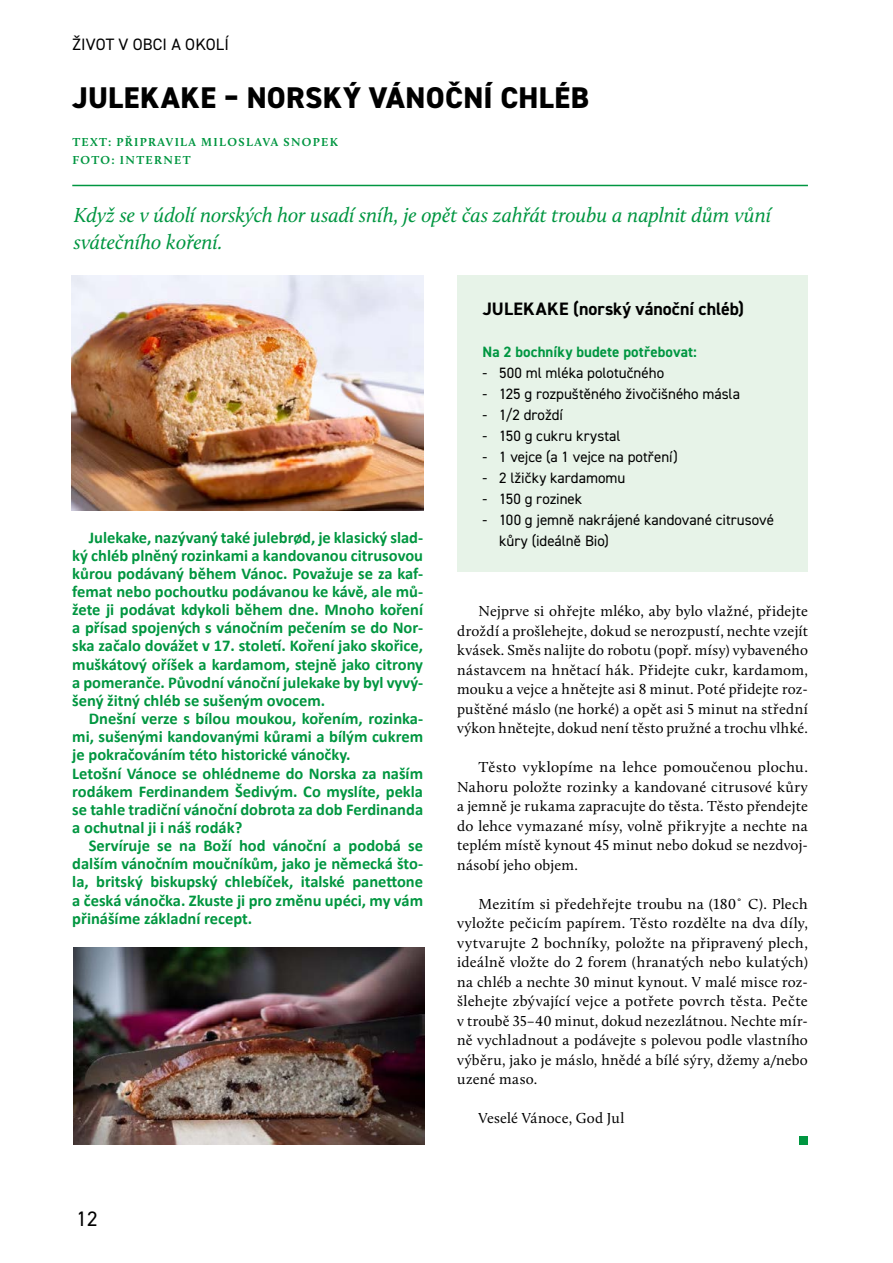
<style>
.page{position:relative;width:893px;height:1263px;background:#fff}
.page>*{position:absolute;margin:0;border:0;box-sizing:border-box;transform-origin:0 0}
.t1{font:800 30px "DIN2014";letter-spacing:.01em;color:#000}
.Perex{font:italic 21px/27px "Calluna";letter-spacing:-.005em;color:#009641}
.t2{font:21px "DIN2014";color:#000}
.Infobox_-_chleba{font:700 18px "DIN2014";letter-spacing:.005em;color:#000}
.Název_akce{font:700 16.5px/18.1px "Calibri";color:#009640;text-align:justify}
.Podnadpis{font:16.5px "DIN2014";letter-spacing:.01em;color:#000}
.chlebový_text{font:15px/19.5px "Calluna";letter-spacing:.01em;color:#000;text-align:justify}
.Infobox_-_chleba-2{font:15px/21px "DIN2014";color:#000}
.Infobox_-_chleba-3{font:700 15px "DIN2014";letter-spacing:.01em;color:#009641}
.Autor{font:700 12px "Calluna";letter-spacing:.115em;color:#009641}
</style>
<div class="page">
<hr style="left:72px;top:185px;width:736px;height:1px;background:#009641">
<div style="left:457px;top:276px;width:351px;height:296px;background:#e7f3e8"></div>
<div style="left:799px;top:1136px;width:9px;height:9px;background:#009641"></div>
<img style="left:72px;top:276px;width:351px;height:234px">
<img style="left:74px;top:947px;width:351px;height:198px">
<p class="Podnadpis" style="left:72px;top:34px;width:158px">ŽIVOT V OBCI A OKOLÍ</p>
<h3 class="t1" style="left:72px;top:78px;width:518px">JULEKAKE – NORSKÝ VÁNOČNÍ CHLÉB</h3>
<p class="Autor" style="left:72px;top:134px;width:267px">TEXT: PŘIPRAVILA MILOSLAVA SNOPEK</p>
<p class="Autor" style="left:72px;top:152px;width:120px">FOTO: INTERNET</p>
<p class="Perex" style="left:74px;top:201px;width:699px">Když se v údolí norských hor usadí sníh, je opět čas zahřát troubu a naplnit dům vůní svátečního koření.</p>
<p class="Název_akce" style="left:72px;top:528px;width:352px;text-indent:16px">Julekake, nazývaný také julebrød, je klasický slad&shy;ký chléb plněný rozinkami a kandovanou citrusovou kůrou podávaný během Vánoc. Považuje se za kaf&shy;femat nebo pochoutku podávanou ke kávě, ale mů&shy;žete ji podávat kdykoli během dne. Mnoho koření a přísad spojených s vánočním pečením se do Nor&shy;ska začalo dovážet v 17. století. Koření jako skořice, muškátový oříšek a kardamom, stejně jako citrony a pomeranče. Původní vánoční julekake by byl vyvý&shy;šený žitný chléb se sušeným ovocem.</p>
<p class="Název_akce" style="left:72px;top:709px;width:352px;text-indent:16px">Dnešní verze s bílou moukou, kořením, rozinka&shy;mi, sušenými kandovanými kůrami a bílým cukrem je pokračováním této historické vánočky.</p>
<p class="Název_akce" style="left:72px;top:764px;width:352px">Letošní Vánoce se ohlédneme do Norska za naším rodákem Ferdinandem Šedivým. Co myslíte, pekla se tahle tradiční vánoční dobrota za dob Ferdinanda a ochutnal ji i náš rodák?</p>
<p class="Název_akce" style="left:72px;top:836px;width:352px;text-indent:16px">Servíruje se na Boží hod vánoční a podobá se dalším vánočním moučníkům, jako je německá što&shy;la, britský biskupský chlebíček, italské panettone a česká vánočka. Zkuste ji pro změnu upéci, my vám přinášíme základní recept.</p>
<p class="Infobox_-_chleba" style="left:483px;top:297px;width:263px">JULEKAKE (norský vánoční chléb)</p>
<p class="Infobox_-_chleba-3" style="left:483px;top:342px;width:216px">Na 2 bochníky budete potřebovat:</p>
<p class="Infobox_-_chleba-2" style="left:483px;top:362px;width:183px">- 500 ml mléka polotučného</p>
<p class="Infobox_-_chleba-2" style="left:483px;top:383px;width:259px">- 125 g rozpuštěného živočišného másla</p>
<p class="Infobox_-_chleba-2" style="left:483px;top:404px;width:82px">- 1/2 droždí</p>
<p class="Infobox_-_chleba-2" style="left:483px;top:425px;width:140px">- 150 g cukru krystal</p>
<p class="Infobox_-_chleba-2" style="left:483px;top:446px;width:197px">- 1 vejce (a 1 vejce na potření)</p>
<p class="Infobox_-_chleba-2" style="left:483px;top:467px;width:144px">- 2 lžičky kardamomu</p>
<p class="Infobox_-_chleba-2" style="left:483px;top:488px;width:101px">- 150 g rozinek</p>
<p class="Infobox_-_chleba-2" style="left:499px;top:509px;width:276px;text-indent:-16px">- 100 g jemně nakrájené kandované citrusové kůry (ideálně Bio)</p>
<p class="chlebový_text" style="left:457px;top:601px;width:352px;text-indent:21px">Nejprve si ohřejte mléko, aby bylo vlažné, přidejte droždí a prošlehejte, dokud se nerozpustí, nechte vzejít kvásek. Směs nalijte do robotu (popř. mísy) vybaveného nástavcem na hnětací hák. Přidejte cukr, kardamom, mouku a vejce a hnětejte asi 8 minut. Poté přidejte roz&shy;puštěné máslo (ne horké) a opět asi 5 minut na střední výkon hnětejte, dokud není těsto pružné a trochu vlhké.</p>
<p class="chlebový_text" style="left:457px;top:757px;width:352px;text-indent:21px">Těsto vyklopíme na lehce pomoučenou plochu.<br>Nahoru položte rozinky a kandované citrusové kůry a jemně je rukama zapracujte do těsta. Těsto přendejte do lehce vymazané mísy, volně přikryjte a nechte na teplém místě kynout 45 minut nebo dokud se nezdvoj&shy;násobí jeho objem.</p>
<p class="chlebový_text" style="left:457px;top:894px;width:352px;text-indent:21px">Mezitím si předehřejte troubu na (180˚ C). Plech vyložte pečicím papírem. Těsto rozdělte na dva díly, vytvarujte 2 bochníky, položte na připravený plech, ideálně vložte do 2 forem (hranatých nebo kulatých) na chléb a nechte 30 minut kynout. V malé misce roz&shy;šlehejte zbývající vejce a potřete povrch těsta. Pečte v troubě 35–40 minut, dokud nezezlátnou. Nechte mír&shy;ně vychladnout a podávejte s polevou podle vlastního výběru, jako je máslo, hnědé a bílé sýry, džemy a/nebo uzené maso.</p>
<p class="chlebový_text" style="left:478px;top:1108px;width:148px">Veselé Vánoce, God Jul</p>
<h2 class="t2" style="left:77px;top:1205px;width:23px">12</h2>
</div>
